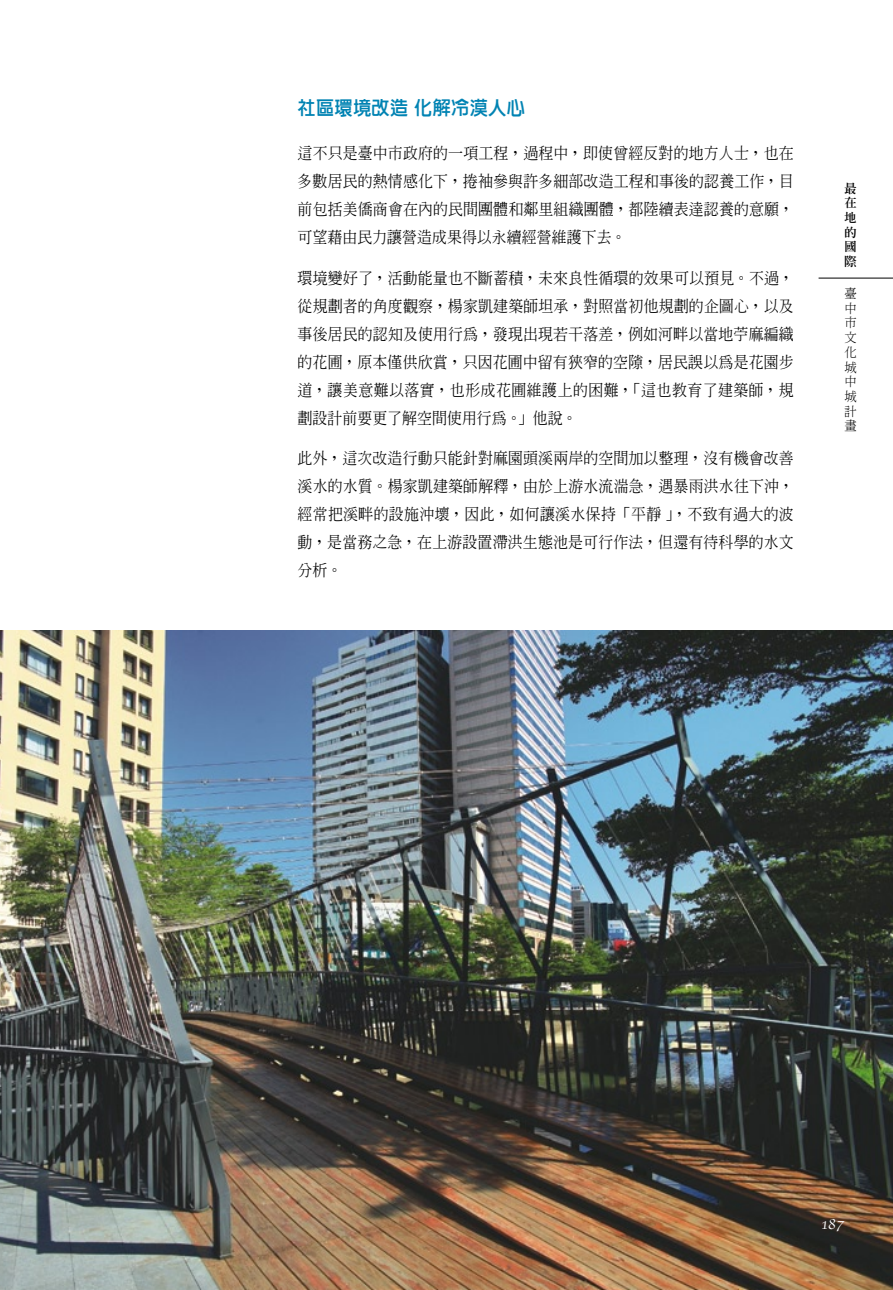
<style>
.page{position:relative;width:893px;height:1290px;background:#fff}
.page>*{position:absolute;margin:0;border:0;box-sizing:border-box;transform-origin:0 0}
.t1{font:19.25px "Lin Gothic Extra";letter-spacing:.015em;color:#0083b3;scale:.95 1}
.t2{font:500 15.75px/28px "Inn Ming";letter-spacing:.01em;color:#000;text-align:justify;scale:.95 1}
.t3{font:15.75px "Apple Chancery";color:#fff}
.t4{font:300 12.25px/14.7px "Inn Ming";color:#000;text-align:justify}
.t5{font:12.25px/14.7px "Inn Ming Extra";color:#000;text-align:justify}
</style>
<div class="page">
<img style="left:0;top:630px;width:893px;height:660px">
<hr style="left:819px;top:278px;width:74px;height:1px;background:#000">
<p class="t1" style="left:298px;top:98px;width:241px">社區環境改造化解冷漠人心</p>
<p class="t2" style="left:298px;top:139px;width:524px">這不只是臺中市政府的一項工程，過程中，即使曾經反對的地方人士，也在多數居民的熱情感化下，捲袖參與許多細部改造工程和事後的認養工作，目前包括美僑商會在內的民間團體和鄰里組織團體，都陸續表達認養的意願，可望藉由民力讓營造成果得以永續經營維護下去。</p>
<p class="t2" style="left:298px;top:264px;width:524px">環境變好了，活動能量也不斷蓄積，未來良性循環的效果可以預見。不過，從規劃者的角度觀察，楊家凱建築師坦承，對照當初他規劃的企圖心，以及事後居民的認知及使用行為，發現出現若干落差，例如河畔以當地苧麻編織的花圃，原本僅供欣賞，只因花圃中留有狹窄的空隙，居民誤以為是花園步道，讓美意難以落實，也形成花圃維護上的困難，「這也教育了建築師，規劃設計前要更了解空間使用行為。」他說。</p>
<p class="t2" style="left:298px;top:444px;width:524px">此外，這次改造行動只能針對麻園頭溪兩岸的空間加以整理，沒有機會改善溪水的水質。楊家凱建築師解釋，由於上游水流湍急，遇暴雨洪水往下沖，經常把溪畔的設施沖壞，因此，如何讓溪水保持「平靜」，不致有過大的波動，是當務之急，在上游設置滯洪生態池是可行作法，但還有待科學的水文分析。</p>
<p class="t5" style="left:844px;top:181px;width:13px">最在地的國際</p>
<p class="t4" style="left:844px;top:286px;width:13px">臺中市文化城中城計畫</p>
<p class="t3" style="left:821px;top:1211px;width:24px">187</p>
</div>
